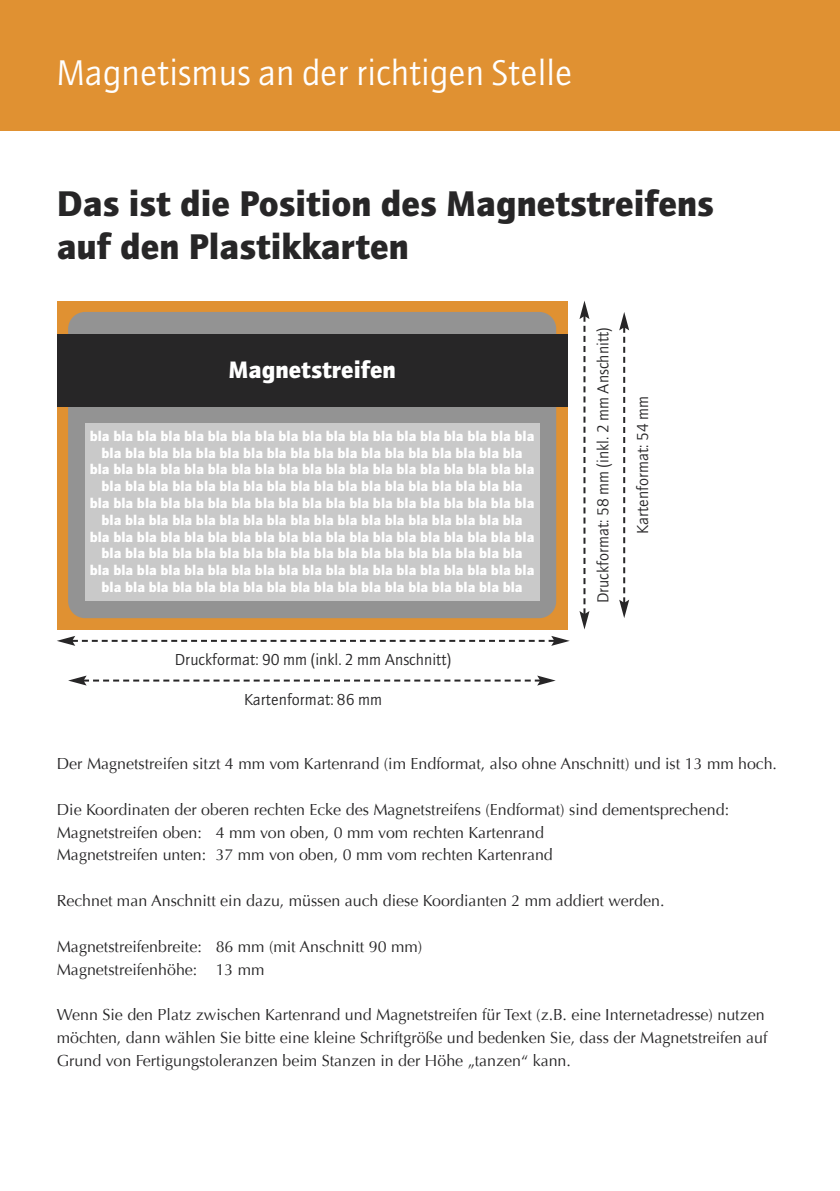
<style>
.page{position:relative;width:840px;height:1191px;background:#fff}
.page>*{position:absolute;margin:0;border:0;box-sizing:border-box;transform-origin:0 0}
.t1{font:900 36px/43.2px "AT Quay Sans";color:#272627}
.t2{font:36px "AT Quay Sans";color:#fff}
.t3{font:900 24px "AT Quay Sans";color:#fff}
.t4{font:16px/22.8px "Optima";color:#272627}
.t5{font:16px "AT Quay Sans";color:#272627}
.t6{font:900 14px/16.8px "AT Quay Sans";color:#fff;text-align:center}
</style>
<div class="page">
<div style="left:0;top:0;width:839px;height:130px;background:#e09132"></div>
<div style="left:57px;top:300px;width:510px;height:329px;background:#e09132"></div>
<div style="left:68px;top:312px;width:488px;height:306px;background:#939393;border-radius:17px"></div>
<svg style="left:57px;top:636px;width:512px;height:10px"></svg>
<svg style="left:68px;top:675px;width:487px;height:10px"></svg>
<svg style="left:579px;top:300px;width:10px;height:329px"></svg>
<svg style="left:619px;top:312px;width:10px;height:306px"></svg>
<div style="left:85px;top:423px;width:454px;height:178px;background:#c9c9c9"></div>
<div style="left:57px;top:334px;width:510px;height:72px;background:#272627"></div>
<h1 class="t2" style="left:57px;top:58px;width:517px">Magnetismus an der richtigen Stelle</h1>
<h1 class="t1" style="left:57px;top:185px;width:658px">Das ist die Position des Magnetstreifens auf den Plastikkarten</h1>
<h2 class="t3" style="left:228px;top:360px;width:169px">Magnetstreifen</h2>
<p class="t6" style="left:90px;top:429px;width:446px">bla bla bla bla bla bla bla bla bla bla bla bla bla bla bla bla bla bla bla bla bla bla bla bla bla bla bla bla bla bla bla bla bla bla bla bla bla<br>bla bla bla bla bla bla bla bla bla bla bla bla bla bla bla bla bla bla bla bla bla bla bla bla bla bla bla bla bla bla bla bla bla bla bla bla bla<br>bla bla bla bla bla bla bla bla bla bla bla bla bla bla bla bla bla bla bla bla bla bla bla bla bla bla bla bla bla bla bla bla bla bla bla bla bla<br>bla bla bla bla bla bla bla bla bla bla bla bla bla bla bla bla bla bla bla bla bla bla bla bla bla bla bla bla bla bla bla bla bla bla bla bla bla<br>bla bla bla bla bla bla bla bla bla bla bla bla bla bla bla bla bla bla bla bla bla bla bla bla bla bla bla bla bla bla bla bla bla bla bla bla bla</p>
<p class="t5" style="left:175px;top:653px;width:278px">Druckformat: 90 mm (inkl. 2 mm Anschnitt)</p>
<p class="t5" style="left:244px;top:692px;width:139px">Kartenformat: 86 mm</p>
<p class="t5" style="left:596px;top:603px;width:278px;rotate:-90deg">Druckformat: 58 mm (inkl. 2 mm Anschnitt)</p>
<p class="t5" style="left:635px;top:534px;width:139px;rotate:-90deg">Kartenformat: 54 mm</p>
<p class="t4" style="left:57px;top:753px;width:721px">Der Magnetstreifen sitzt 4 mm vom Kartenrand (im Endformat, also ohne Anschnitt) und ist 13 mm hoch.</p>
<p class="t4" style="left:57px;top:799px;width:673px">Die Koordinaten der oberen rechten Ecke des Magnetstreifens (Endformat) sind dementsprechend:<br>Magnetstreifen oben: 4 mm von oben, 0 mm vom rechten Kartenrand<br>Magnetstreifen unten: 37 mm von oben, 0 mm vom rechten Kartenrand</p>
<p class="t4" style="left:57px;top:891px;width:609px">Rechnet man Anschnitt ein dazu, müssen auch diese Koordianten 2 mm addiert werden.</p>
<p class="t4" style="left:57px;top:936px;width:367px">Magnetstreifenbreite: 86 mm (mit Anschnitt 90 mm)<br>Magnetstreifenhöhe: 13 mm</p>
<p class="t4" style="left:57px;top:1005px;width:711px">Wenn Sie den Platz zwischen Kartenrand und Magnetstreifen für Text (z.B. eine Internetadresse) nutzen möchten, dann wählen Sie bitte eine kleine Schriftgröße und bedenken Sie, dass der Magnetstreifen auf<br>Grund von Fertigungstoleranzen beim Stanzen in der Höhe „tanzen“ kann.</p>
</div>
